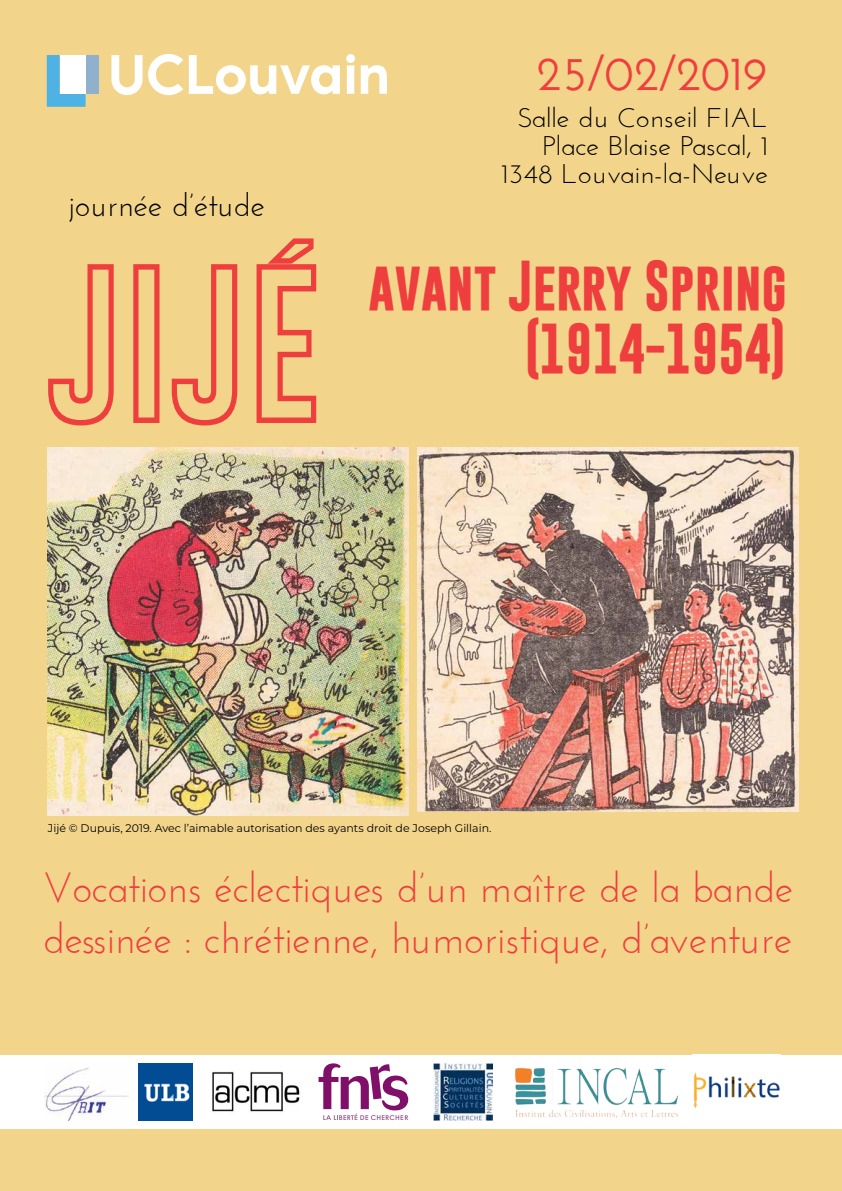
<style>
.page{position:relative;width:842px;height:1191px;background:#f2d58b}
.page>*{position:absolute;margin:0;border:0;box-sizing:border-box;transform-origin:0 0}
.t1{font:700 160px "Gobold Hollow";color:#ef3e3e;scale:.95 1}
.t2{font:700 51px/63.4px "Gobold";color:#ef3e3e;text-align:right;scale:.95 1}
.t3{font:600 48px "Josefin Sans";color:#ef3e3e}
.t4{font:42px/50.4px "Josefin Sans";color:#ef3e3e}
.t5{font:32px "Josefin Sans";color:#000}
.t6{font:27px/28px "Josefin Sans";color:#000;text-align:right;scale:1.06 1}
.t7{font:11px "Montserrat";color:#000}
</style>
<div class="page">
<img style="left:48px;top:448px;width:360px;height:367px">
<div style="left:0;top:1054px;width:842px;height:74px;background:#fff"></div>
<img style="left:515px;top:1067px;width:164px;height:51px">
<div style="left:86px;top:55px;width:13px;height:39px;background:#8fb1ce"></div>
<svg style="left:47px;top:55px;width:39px;height:52px"></svg>
<div style="left:60px;top:55px;width:26px;height:39px;background:#fff"></div>
<svg style="left:189px;top:55px;width:151px;height:39px"></svg>
<svg style="left:346px;top:54px;width:9px;height:40px"></svg>
<svg style="left:361px;top:65px;width:26px;height:29px"></svg>
<svg style="left:111px;top:54px;width:72px;height:41px"></svg>
<img style="left:45px;top:1068px;width:84px;height:52px">
<svg style="left:319px;top:1063px;width:89px;height:57px"></svg>
<img style="left:138px;top:1063px;width:55px;height:57px">
<img style="left:434px;top:1063px;width:58px;height:57px">
<img style="left:212px;top:1071px;width:88px;height:41px">
<img style="left:693px;top:1072px;width:87px;height:37px">
<img style="left:417px;top:448px;width:382px;height:363px">
<p class="t3" style="left:536px;top:44px;width:233px">25/02/2019</p>
<p class="t5" style="left:68px;top:186px;width:199px">journée d’étude</p>
<h1 class="t1" style="left:46px;top:238px;width:287px">Jijé</h1>
<p class="t6" style="left:501px;top:103px;width:253px">Salle du Conseil FIAL<br>Place Blaise Pascal, 1<br>1348 Louvain-la-Neuve</p>
<p class="t2" style="left:369px;top:254px;width:442px">AVANT JERRY SPRING (1914-1954)</p>
<p class="t7" style="left:48px;top:821px;width:445px">Jijé © Dupuis, 2019. Avec l’aimable autorisation des ayants droit de Joseph Gillain.</p>
<p class="t4" style="left:43px;top:862px;width:752px">Vocations éclectiques d’un maître de la bande dessinée : chrétienne, humoristique, d’aventure</p>
</div>
